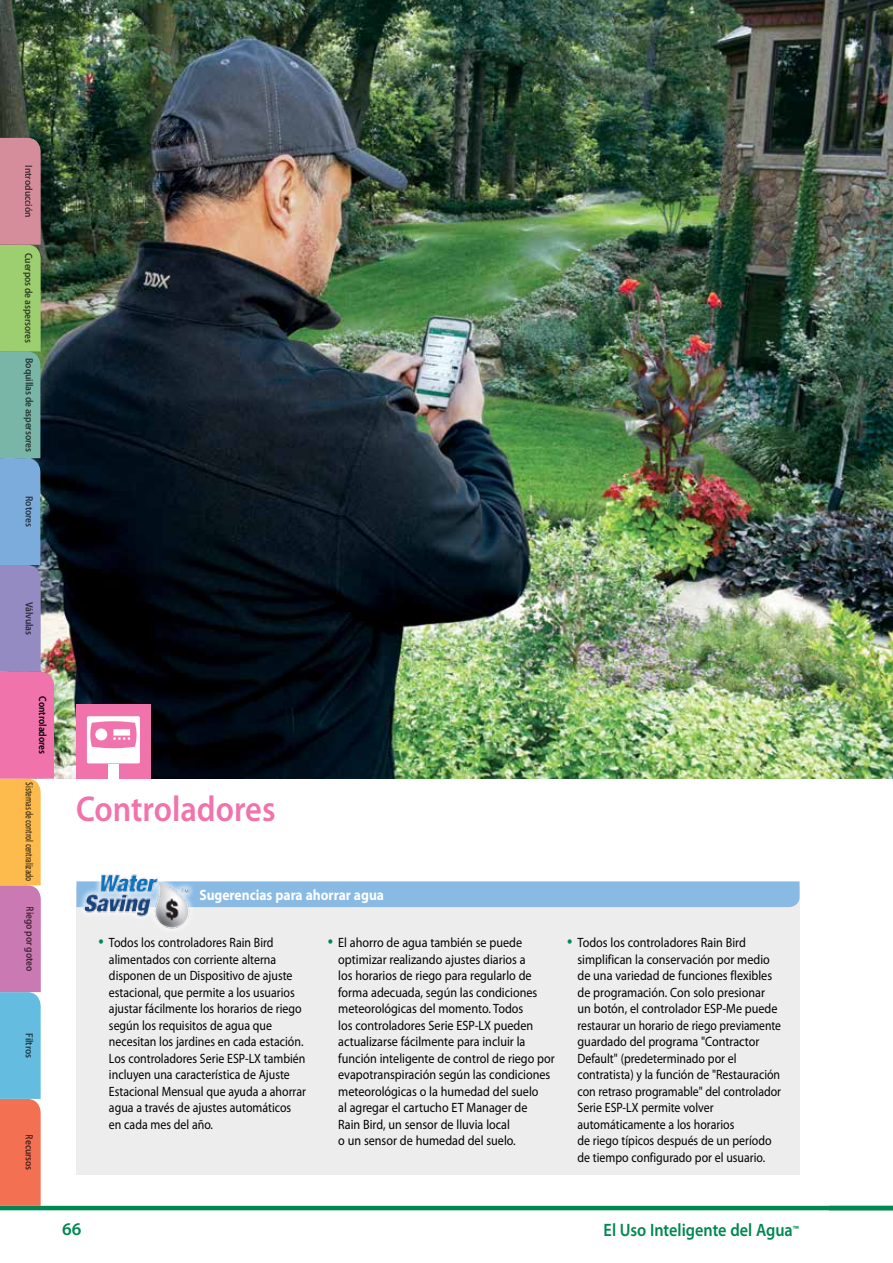
<style>
.page{position:relative;width:893px;height:1263px;background:#fff}
.page>*{position:absolute;margin:0;border:0;box-sizing:border-box;transform-origin:0 0}
.t1{font:600 36px "Myriad Pro";color:#f173ac;scale:.9 1}
.t2{font:600 18px "Myriad Pro";color:#008752;scale:.9 1}
.t3{font:600 18px "Myriad Pro";color:#008752}
.t4{font:700 15px "Myriad Pro";color:#fff;scale:.9 1}
.t5{font:13.5px/16.5px "Myriad Pro";color:#000;scale:.9 1}
.t6{font:13.5px/16.5px "Myriad Pro";color:#000;scale:.88 1}
.t7{font:600 10.5px "Myriad Pro";letter-spacing:-.01em;color:#000;scale:.9 1}
.t8{font:600 10.5px "Myriad Pro";letter-spacing:-.01em;color:#000;scale:.69 1}
.s1{font-size:21px;color:#008752}
</style>
<div class="page">
<hr style="left:0;top:1206px;width:893px;height:4px;background:#008752">
<img style="left:0;top:0;width:893px;height:778px">
<div style="left:76px;top:887px;width:724px;height:287px;background:#ededee"></div>
<div style="left:197px;top:881px;width:603px;height:26px;background:#88bae4"></div>
<img style="left:76px;top:874px;width:121px;height:55px">
<div style="left:76px;top:704px;width:75px;height:75px;background:#f173ac"></div>
<div style="left:108px;top:765px;width:11px;height:14px;background:#fff"></div>
<svg style="left:87px;top:716px;width:53px;height:47px"></svg>
<svg style="left:0;top:138px;width:54px;height:1068px;background:#ad9a9c"></svg>
<p class="t7" style="left:35px;top:165px;width:60px;rotate:90deg">Introducción</p>
<p class="t7" style="left:35px;top:253px;width:102px;rotate:90deg">Cuerpos de aspersores</p>
<p class="t7" style="left:36px;top:358px;width:106px;rotate:90deg">Boquillas de aspersores</p>
<p class="t7" style="left:36px;top:496px;width:36px;rotate:90deg">Rotores</p>
<p class="t7" style="left:36px;top:602px;width:38px;rotate:90deg">Válvulas</p>
<p class="t7" style="left:49px;top:696px;width:66px;rotate:90deg">Controladores</p>
<p class="t8" style="left:36px;top:782px;width:145px;rotate:90deg">Sistemas de control centralizado</p>
<p class="t7" style="left:37px;top:906px;width:73px;rotate:90deg">Riego por goteo</p>
<p class="t7" style="left:36px;top:1033px;width:29px;rotate:90deg">Filtros</p>
<p class="t7" style="left:36px;top:1134px;width:41px;rotate:90deg">Recursos</p>
<h1 class="t1" style="left:76px;top:786px;width:223px">Controladores</h1>
<p class="t4" style="left:199px;top:885px;width:207px">Sugerencias para ahorrar agua</p>
<p class="t6" style="left:109px;top:934px;width:225px;text-indent:-10px"><span class="s1">•</span> Todos los controladores Rain Bird alimentados con corriente alterna disponen de un Dispositivo de ajuste estacional, que permite a los usuarios ajustar fácilmente los horarios de riego según los requisitos de agua que necesitan los jardines en cada estación.<br>Los controladores Serie ESP-LX también incluyen una característica de Ajuste Estacional Mensual que ayuda a ahorrar agua a través de ajustes automáticos en cada mes del año.</p>
<p class="t5" style="left:338px;top:934px;width:242px;text-indent:-10px"><span class="s1">•</span> El ahorro de agua también se puede optimizar realizando ajustes diarios a<br>los horarios de riego para regularlo de forma adecuada, según las condiciones meteorológicas del momento. Todos<br>los controladores Serie ESP-LX pueden actualizarse fácilmente para incluir la función inteligente de control de riego por evapotranspiración según las condiciones meteorológicas o la humedad del suelo<br>al agregar el cartucho ET Manager de<br>Rain Bird, un sensor de lluvia local<br>o un sensor de humedad del suelo.</p>
<p class="t5" style="left:577px;top:934px;width:228px;text-indent:-10px"><span class="s1">•</span> Todos los controladores Rain Bird simplifican la conservación por medio de una variedad de funciones flexibles de programación. Con solo presionar un botón, el controlador ESP-Me puede restaurar un horario de riego previamente guardado del programa "Contractor Default" (predeterminado por el contratista) y la función de "Restauración con retraso programable" del controlador Serie ESP-LX permite volver automáticamente a los horarios<br>de riego típicos después de un período de tiempo configurado por el usuario.</p>
<h2 class="t3" style="left:62px;top:1217px;width:21px">66</h2>
<h2 class="t2" style="left:604px;top:1219px;width:218px">El Uso Inteligente del Agua<sup>™</sup></h2>
</div>
